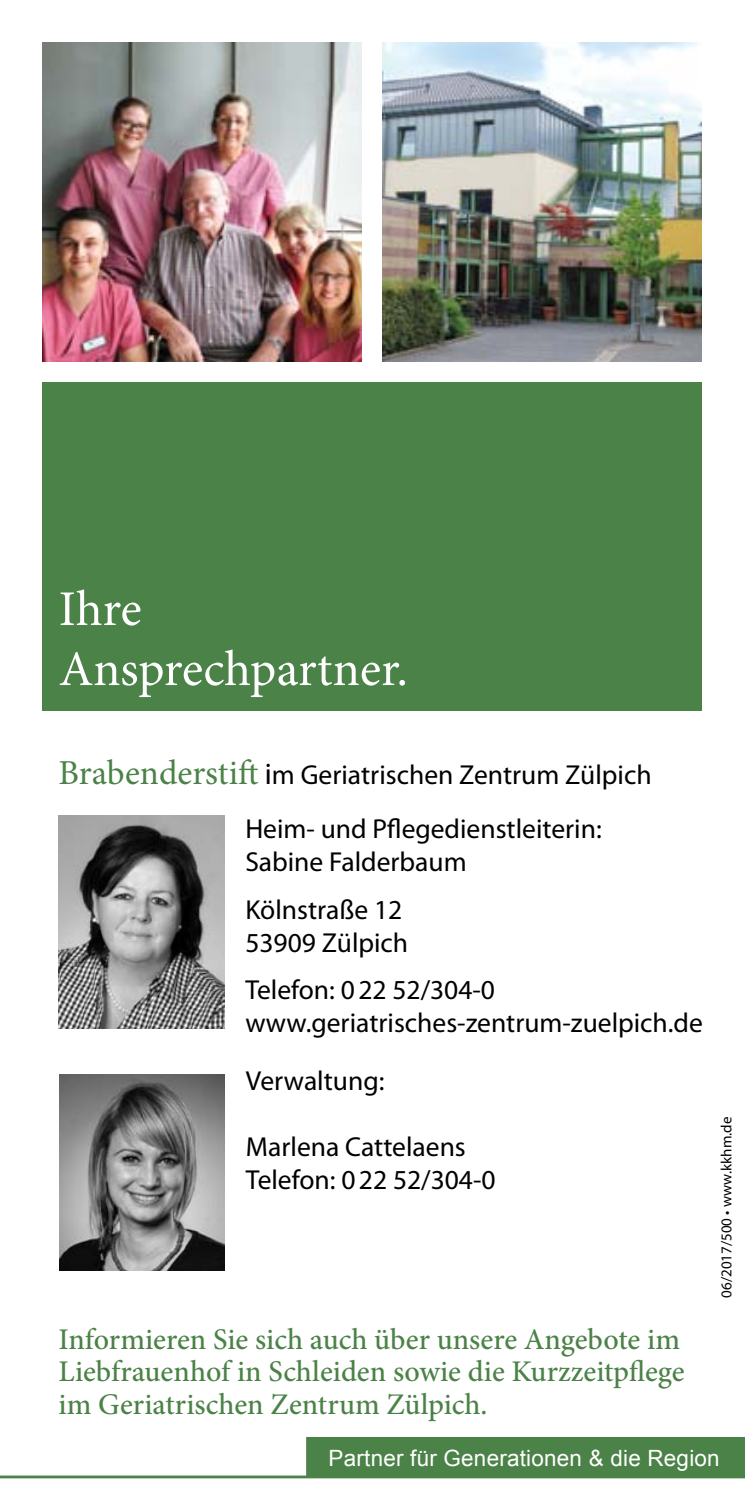
<style>
.page{position:relative;width:745px;height:1489px;background:#fff}
.page>*{position:absolute;margin:0;border:0;box-sizing:border-box;transform-origin:0 0}
.t1{font:50px/60px "Minion Pro";letter-spacing:-.005em;color:#fff}
.t2{font:500 30px/32.5px "Minion Pro";color:#4b8247}
.t3{font:27.5px/47.2px "Myriad Pro";color:#000}
.t4{font:22.5px "Arial";letter-spacing:.01em;color:#fff}
.t5{font:15px "Myriad Pro";color:#000}
.s1{font-family:"Minion Pro";font-size:35px;color:#4b8247}
.s2{font-size:30px}
</style>
<div class="page">
<img style="left:43px;top:42px;width:318px;height:319px">
<img style="left:382px;top:43px;width:319px;height:318px">
<div style="left:43px;top:382px;width:659px;height:329px;background:#4b8247"></div>
<div style="left:306px;top:1437px;width:438px;height:38px;background:#4b8247"></div>
<hr style="left:0;top:1475px;width:744px;height:3px;background:#4b8247">
<img style="left:58px;top:816px;width:166px;height:212px">
<img style="left:59px;top:1074px;width:165px;height:196px">
<h1 class="t1" style="left:59px;top:579px;width:350px">Ihre<br>Ansprechpartner.</h1>
<p class="t3" style="left:245px;top:748px;width:407px;line-height:54.2px;text-indent:-187px"><span class="s1">Brabenderstift</span> <span class="s2">i</span>m Geriatrischen Zentrum Zülpich<br>Heim- und Pflegedienstleiterin:</p>
<p class="t3" style="left:245px;top:839px;width:223px">Sabine Falderbaum<br>Kölnstraße 12</p>
<p class="t3" style="left:245px;top:919px;width:251px">53909 Zülpich<br>Telefon: 022 52/304-0</p>
<p class="t3" style="left:245px;top:994px;width:459px;line-height:57.8px">www.geriatrisches-zentrum-zuelpich.de<br>Verwaltung:</p>
<p class="t3" style="left:246px;top:1130px;width:251px;line-height:33px">Marlena Cattelaens<br>Telefon: 022 52/304-0</p>
<p class="t2" style="left:58px;top:1322px;width:627px">Informieren Sie sich auch über unsere Angebote im<br>Liebfrauenhof in Schleiden sowie die Kurzzeitpflege im Geriatrischen Zentrum Zülpich.</p>
<p class="t5" style="left:717px;top:1297px;width:182px;rotate:-90deg">06/2017/500 • www.kkhm.de</p>
<p class="t4" style="left:328px;top:1443px;width:392px">Partner für Generationen &amp; die Region</p>
</div>
